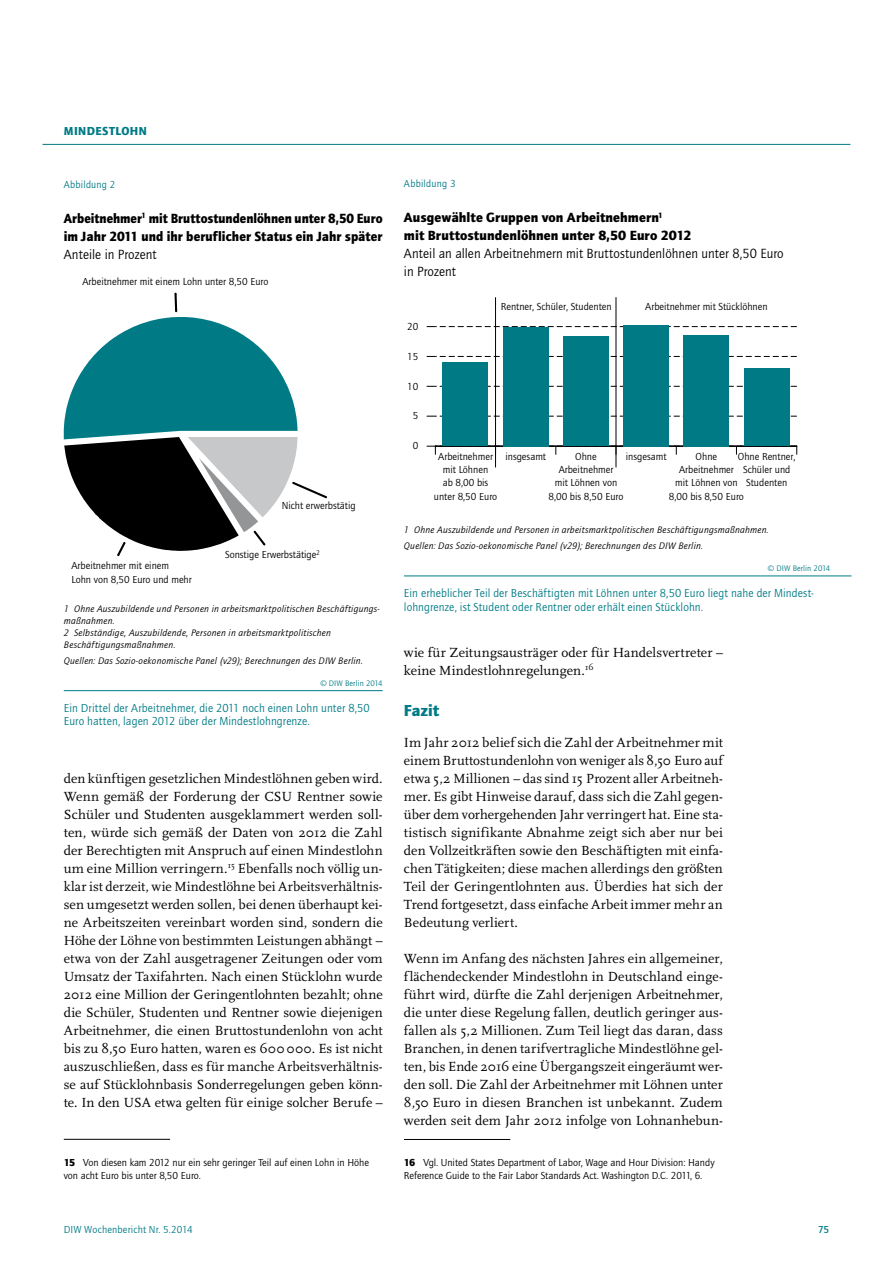
<style>
.page{position:relative;width:893px;height:1263px;background:#fff}
.page>*{position:absolute;margin:0;border:0;box-sizing:border-box;transform-origin:0 0}
.t1{font:900 16.5px "Quay Sans ITC Std";letter-spacing:-.005em;color:#007b85}
.t2{font:13.8px/18px "Scala Pro";letter-spacing:.005em;color:#000;text-align:justify}
.t3{font:900 13.8px/18px "Quay Sans ITC Std";letter-spacing:.005em;color:#000;scale:.94 1}
.t4{font:13.8px/18px "Quay Sans ITC Std";letter-spacing:.005em;color:#000}
.t5{font:900 13.8px/18px "Quay Sans ITC Std";letter-spacing:.005em;color:#000}
.t6{font:12px/13.5px "Quay Sans ITC Std";letter-spacing:.01em;color:#007b85}
.t7{font:900 12px "Quay Sans ITC Std";color:#007b85}
.t8{font:10.5px/13.2px "Quay Sans ITC Std";color:#000;text-align:center}
.t9{font:10.5px "Quay Sans ITC Std";letter-spacing:.015em;color:#007b85}
.t10{font:500 10.5px "Quay Sans ITC Std";color:#007b85}
.t11{font:italic 9.75px/12px "Quay Sans ITC Std";letter-spacing:.025em;color:#000}
.t12{font:8.25px "Quay Sans ITC Std";letter-spacing:.01em;color:#007b85}
.s1{font-weight:900}
</style>
<div class="page">
<hr style="left:43px;top:144px;width:807px;height:1px;background:#007b85">
<hr style="left:404px;top:1139px;width:106px;height:1px;background:#000">
<hr style="left:64px;top:1139px;width:106px;height:1px;background:#000">
<hr style="left:64px;top:690px;width:319px;height:1px;background:#007b85">
<svg style="left:64px;top:292px;width:263px;height:265px"></svg>
<hr style="left:404px;top:575px;width:447px;height:1px;background:#007b85">
<svg style="left:427px;top:416px;width:370px;height:1px"></svg>
<svg style="left:427px;top:386px;width:370px;height:1px"></svg>
<svg style="left:427px;top:356px;width:370px;height:1px"></svg>
<svg style="left:427px;top:326px;width:370px;height:1px"></svg>
<svg style="left:427px;top:445px;width:370px;height:10px"></svg>
<hr style="left:495px;top:297px;width:1px;height:170px;background:#000">
<hr style="left:616px;top:297px;width:1px;height:170px;background:#000">
<div style="left:443px;top:363px;width:45px;height:83px;background:#007b85"></div>
<div style="left:503px;top:327px;width:45px;height:119px;background:#007b85"></div>
<div style="left:563px;top:336px;width:45px;height:110px;background:#007b85"></div>
<div style="left:624px;top:325px;width:45px;height:121px;background:#007b85"></div>
<div style="left:684px;top:335px;width:45px;height:111px;background:#007b85"></div>
<div style="left:744px;top:369px;width:45px;height:77px;background:#007b85"></div>
<p class="t7" style="left:64px;top:123px;width:19px">Mindestlohn</p>
<p class="t9" style="left:64px;top:178px;width:53px">Abbildung 2</p>
<p class="t3" style="left:64px;top:209px;width:341px">Arbeitnehmer<sup>1</sup> mit Bruttostundenlöhnen unter 8,50 Euro im Jahr 2011 und ihr beruflicher Status ein Jahr später</p>
<p class="t4" style="left:64px;top:245px;width:94px">Anteile in Prozent</p>
<p class="t8" style="left:82px;top:275px;width:188px">Arbeitnehmer mit einem Lohn unter 8,50 Euro</p>
<p class="t8" style="left:71px;top:559px;width:122px;text-align:left">Arbeitnehmer mit einem<br>Lohn von 8,50 Euro und mehr</p>
<p class="t8" style="left:282px;top:499px;width:75px">Nicht erwerbstätig</p>
<p class="t8" style="left:225px;top:548px;width:96px">Sonstige Erwerbstätige<sup>2</sup></p>
<p class="t11" style="left:64px;top:602px;width:317px">1 Ohne Auszubildende und Personen in arbeitsmarktpolitischen Beschäftigungs&shy;maßnahmen.<br>2 Selbständige, Auszubildende, Personen in arbeitsmarktpolitischen Beschäftigungsmaßnahmen.</p>
<p class="t11" style="left:64px;top:655px;width:301px">Quellen: Das Sozio-oekonomische Panel (v29); Berechnungen des DIW Berlin.</p>
<p class="t12" style="left:320px;top:678px;width:64px">© DIW Berlin 2014</p>
<p class="t6" style="left:64px;top:701px;width:308px">Ein Drittel der Arbeitnehmer, die 2011 noch einen Lohn unter 8,50<br>Euro hatten, lagen 2012 über der Mindestlohngrenze.</p>
<p class="t2" style="left:64px;top:769px;width:320px">den künftigen gesetzlichen Mindestlöhnen geben wird.<br>Wenn gemäß der Forderung der CSU Rentner sowie Schüler und Studenten ausgeklammert werden soll&shy;ten, würde sich gemäß der Daten von 2012 die Zahl der Berechtigten mit Anspruch auf einen Mindestlohn um eine Million verringern.<sup>15</sup> Ebenfalls noch völlig un&shy;klar ist derzeit, wie Mindestlöhne bei Arbeitsverhältnis&shy;sen umgesetzt werden sollen, bei denen überhaupt kei&shy;ne Arbeitszeiten vereinbart worden sind, sondern die Höhe der Löhne von bestimmten Leistungen abhängt – etwa von der Zahl ausgetragener Zeitungen oder vom Umsatz der Taxifahrten. Nach einen Stücklohn wurde 2012 eine Million der Geringentlohnten bezahlt; ohne die Schüler, Studenten und Rentner sowie diejenigen Arbeitnehmer, die einen Bruttostundenlohn von acht bis zu 8,50 Euro hatten, waren es 600000. Es ist nicht auszuschließen, dass es für manche Arbeitsverhältnis&shy;se auf Stücklohnbasis Sonderregelungen geben könn&shy;te. In den USA etwa gelten für einige solcher Berufe –</p>
<p class="t8" style="left:64px;top:1155px;width:307px;text-align:left"><span class="s1">15</span> Von diesen kam 2012 nur ein sehr geringer Teil auf einen Lohn in Höhe von acht Euro bis unter 8,50 Euro.</p>
<p class="t9" style="left:404px;top:178px;width:53px">Abbildung 3</p>
<p class="t5" style="left:404px;top:208px;width:289px">Ausgewählte Gruppen von Arbeitnehmern<sup>1<br></sup>mit Bruttostundenlöhnen unter 8,50 Euro 2012</p>
<p class="t4" style="left:404px;top:245px;width:381px">Anteil an allen Arbeitnehmern mit Bruttostundenlöhnen unter 8,50 Euro in Prozent</p>
<p class="t8" style="left:407px;top:320px;width:13px">20</p>
<p class="t8" style="left:407px;top:350px;width:13px">15</p>
<p class="t8" style="left:407px;top:379px;width:13px">10</p>
<p class="t8" style="left:413px;top:409px;width:7px">5</p>
<p class="t8" style="left:413px;top:439px;width:7px">0</p>
<p class="t8" style="left:501px;top:300px;width:112px">Rentner, Schüler, Studenten</p>
<p class="t8" style="left:645px;top:300px;width:124px">Arbeitnehmer mit Stücklöhnen</p>
<p class="t8" style="left:434px;top:450px;width:65px">Arbeitnehmer mit Löhnen<br>ab 8,00 bis unter 8,50 Euro</p>
<p class="t8" style="left:505px;top:450px;width:42px">insgesamt</p>
<p class="t8" style="left:548px;top:450px;width:77px">Ohne<br>Arbeitnehmer<br>mit Löhnen von<br>8,00 bis 8,50 Euro</p>
<p class="t8" style="left:626px;top:450px;width:42px">insgesamt</p>
<p class="t8" style="left:669px;top:450px;width:77px">Ohne<br>Arbeitnehmer<br>mit Löhnen von<br>8,00 bis 8,50 Euro</p>
<p class="t8" style="left:738px;top:450px;width:59px">Ohne Rentner,<br>Schüler und<br>Studenten</p>
<p class="t11" style="left:404px;top:522px;width:366px;line-height:16.2px">1 Ohne Auszubildende und Personen in arbeitsmarktpolitischen Beschäftigungsmaßnahmen.<br>Quellen: Das Sozio-oekonomische Panel (v29); Berechnungen des DIW Berlin.</p>
<p class="t12" style="left:768px;top:564px;width:64px">© DIW Berlin 2014</p>
<p class="t6" style="left:404px;top:586px;width:411px">Ein erheblicher Teil der Beschäftigten mit Löhnen unter 8,50 Euro liegt nahe der Mindest&shy;lohngrenze, ist Student oder Rentner oder erhält einen Stücklohn.</p>
<p class="t2" style="left:404px;top:643px;width:320px">wie für Zeitungsausträger oder für Handelsvertreter – keine Mindestlohnregelungen.<sup>16</sup></p>
<p class="t1" style="left:404px;top:700px;width:37px">Fazit</p>
<p class="t2" style="left:404px;top:733px;width:320px">Im Jahr 2012 belief sich die Zahl der Arbeitnehmer mit einem Bruttostundenlohn von weniger als 8,50 Euro auf etwa 5,2 Millionen – das sind 15 Prozent aller Arbeitneh&shy;mer. Es gibt Hinweise darauf, dass sich die Zahl gegen&shy;über dem vorhergehenden Jahr verringert hat. Eine sta&shy;tistisch signifikante Abnahme zeigt sich aber nur bei den Vollzeitkräften sowie den Beschäftigten mit einfa&shy;chen Tätigkeiten; diese machen allerdings den größten Teil der Geringentlohnten aus. Überdies hat sich der Trend fortgesetzt, dass einfache Arbeit immer mehr an Bedeutung verliert.</p>
<p class="t2" style="left:404px;top:949px;width:320px">Wenn im Anfang des nächsten Jahres ein allgemeiner, flächendeckender Mindestlohn in Deutschland einge&shy;führt wird, dürfte die Zahl derjenigen Arbeitnehmer, die unter diese Regelung fallen, deutlich geringer aus&shy;fallen als 5,2 Millionen. Zum Teil liegt das daran, dass Branchen, in denen tarifvertragliche Mindestlöhne gel&shy;ten, bis Ende 2016 eine Übergangszeit eingeräumt wer&shy;den soll. Die Zahl der Arbeitnehmer mit Löhnen unter 8,50 Euro in diesen Branchen ist unbekannt. Zudem werden seit dem Jahr 2012 infolge von Lohnanhebun-</p>
<p class="t8" style="left:404px;top:1155px;width:312px;text-align:left"><span class="s1">16</span> Vgl. United States Department of Labor, Wage and Hour Division: Handy<br>Reference Guide to the Fair Labor Standards Act. Washington D.C. 2011, 6.</p>
<p class="t9" style="left:64px;top:1223px;width:130px">DIW Wochenbericht Nr. 5.2014</p>
<p class="t10" style="left:818px;top:1223px;width:12px">75</p>
</div>
